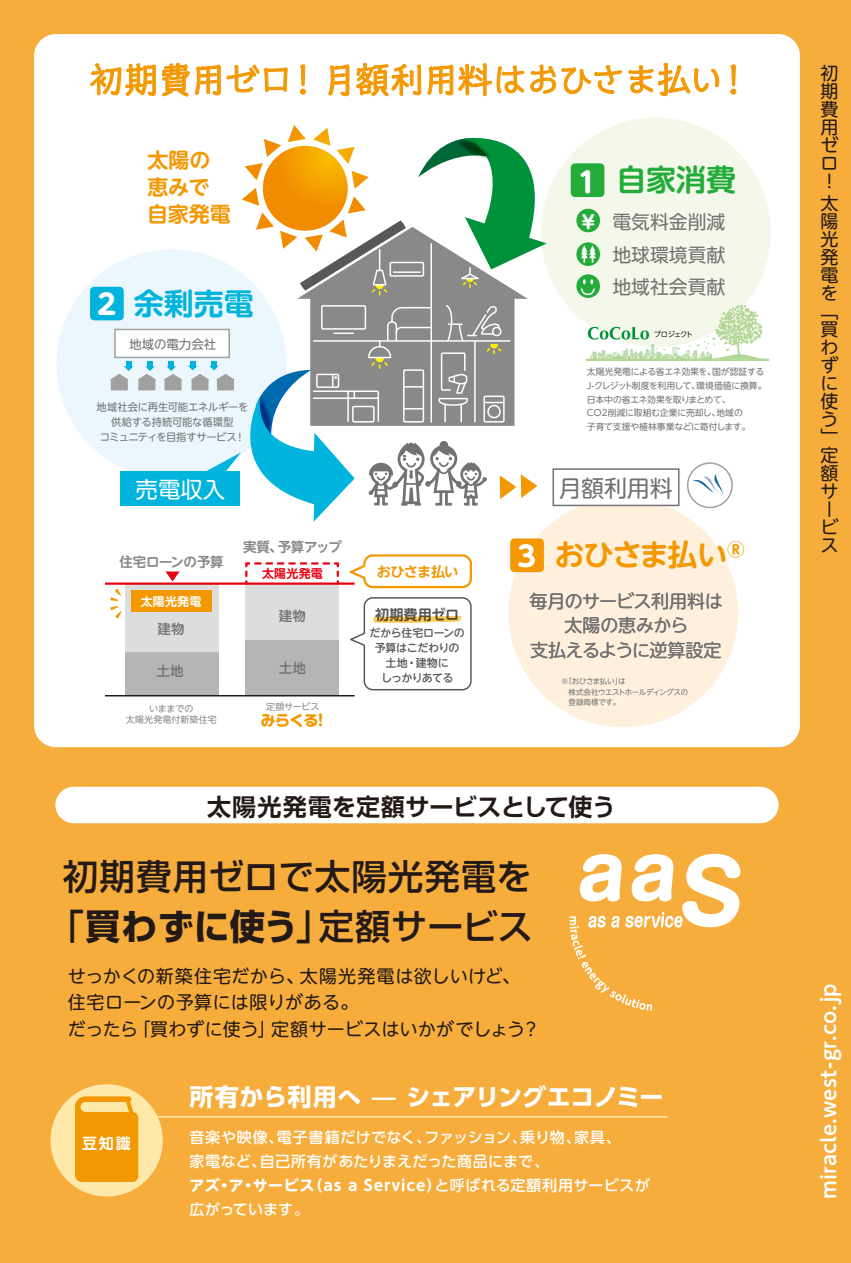
<style>
.page{position:relative;width:851px;height:1263px;background:#fff}
.page>*{position:absolute;margin:0;border:0;box-sizing:border-box;transform-origin:0 0}
.t1{font:36px "Talking Std";letter-spacing:-.07em;color:#f39800}
.t2{font:500 35.4px/49.9px "Shin Go Pro";letter-spacing:.03em;color:#231916;text-align:center}
.t3{font:700 30px "UD Shin M Go Pro De";letter-spacing:-.05em;color:#f39800}
.t4{font:700 30px "UD Shin M Go Pro De";color:#23ac39}
.t5{font:700 30px "UD Shin M Go Pro De";color:#00b4de}
.t6{font:700 28.05px "UD Shin M Go Pro";color:#fff}
.t7{font:700 24px "UD Shin Go Pro";letter-spacing:-.02em;color:#fff}
.t8{font:700 24px "Shin Go Pro De";letter-spacing:.005em;color:#231916}
.t9{font:22.95px "UD Shin M Go Pro";color:#727272}
.t10{font:22.5px "UD Shin M Go Pro";color:#fff}
.t11{font:700 21px/27px "UD Shin M Go Pro De";letter-spacing:-.005em;color:#f39800}
.t12{font:700 19.5px "UD Shin M Go Pro De";color:#fff}
.t13{font:18.75px/32.5px "UD Shin M Go Pro";color:#727272}
.t14{font:700 18.45px "UD Shin M Go Pro";color:#fff}
.t15{font:18px/18px "UD Shin M Go Pro";letter-spacing:.015em;color:#231916}
.t16{font:18px/24.5px "UD Shin M Go Pro";letter-spacing:-.025em;color:#727272;text-align:center}
.t17{font:500 15px/24px "UD Shin Go Pro";letter-spacing:.02em;color:#fff}
.t18{font:700 15px "UD Shin M Go Pro";letter-spacing:.05em;color:#fff}
.t19{font:800 15px "Kamo Lime Std";color:#f39800}
.t20{font:700 15px "UD Shin M Go Pro De";color:#fff}
.t21{font:700 14.1px "UD Shin M Go Pro De";color:#595857}
.t22{font:700 14.1px "UD Shin M Go Pro De";letter-spacing:-.05em;color:#f39800}
.t23{font:700 13.5px "UD Shin M Go Pro De";letter-spacing:-.03em;color:#898989}
.t24{font:500 13.5px "UD Shin M Go Pro";letter-spacing:.01em;color:#727272}
.t25{font:12.45px "UD Shin M Go Pro";color:#727272}
.t26{font:700 12px "UD Shin M Go Pro De";letter-spacing:.01em;color:#fff}
.t27{font:700 12px "UD Shin M Go Pro De";letter-spacing:.01em;color:#e60013}
.t28{font:500 10.95px/15px "UD Shin M Go Pro";letter-spacing:-.035em;color:#595857;text-align:center}
.t29{font:10.5px/15px "UD Shin M Go Pro";letter-spacing:-.025em;color:#727272;text-align:center}
.t30{font:9px/10.9px "UD Shin M Go Pro";color:#898989;text-align:center}
.t31{font:8.85px/13.5px "UD Shin M Go Pro";letter-spacing:-.025em;color:#727272}
.t32{font:7.5px/10.5px "UD Shin M Go Pro";letter-spacing:-.04em;color:#727272}
.t33{font:7.2px "UD Shin M Go Pro";letter-spacing:-.11em;color:#231916}
.s1{font-family:"UD Shin M Go Pro";font-size:28.05px;color:#fff}
.s2{font-weight:700}
.s3{font-family:"UD Shin Go Pro";font-weight:500}
</style>
<div class="page">
<div style="left:0;top:0;width:850px;height:1263px;background:#f6ad3c"></div>
<div style="left:34px;top:34px;width:765px;height:713px;background:#fff;border-radius:22px"></div>
<svg style="left:569px;top:854px;width:171px;height:157px"></svg>
<div style="left:55px;top:787px;width:723px;height:36px;background:#fff;border-radius:19px"></div>
<div style="left:540px;top:117px;width:230px;height:230px;background:#f3f8ea;border-radius:50%"></div>
<div style="left:56px;top:249px;width:230px;height:230px;background:#ebf6fd;border-radius:50%"></div>
<div style="left:576px;top:209px;width:24px;height:23px;background:#23ac39;border-radius:50%"></div>
<svg style="left:576px;top:242px;width:24px;height:24px"></svg>
<svg style="left:580px;top:245px;width:16px;height:18px"></svg>
<div style="left:576px;top:274px;width:24px;height:24px;background:#23ac39;border-radius:50%"></div>
<svg style="left:580px;top:279px;width:15px;height:17px"></svg>
<svg style="left:297px;top:227px;width:230px;height:77px;background:#919191"></svg>
<hr style="left:430px;top:244px;width:2px;height:178px;background:#fff">
<div style="left:389px;top:262px;width:35px;height:15px;border:1px solid #fff"></div>
<hr style="left:393px;top:271px;width:27px;height:2px;background:#fff">
<svg style="left:418px;top:164px;width:145px;height:123px"></svg>
<img style="left:418px;top:87px;width:126px;height:124px">
<svg style="left:90px;top:63px;width:99px;height:34px"></svg>
<svg style="left:195px;top:64px;width:93px;height:31px"></svg>
<svg style="left:300px;top:64px;width:6px;height:31px"></svg>
<svg style="left:328px;top:64px;width:21px;height:32px"></svg>
<svg style="left:356px;top:63px;width:65px;height:33px"></svg>
<svg style="left:427px;top:63px;width:97px;height:33px"></svg>
<svg style="left:530px;top:65px;width:91px;height:29px"></svg>
<svg style="left:628px;top:63px;width:91px;height:34px"></svg>
<svg style="left:730px;top:64px;width:6px;height:31px"></svg>
<svg style="left:110px;top:361px;width:46px;height:29px"></svg>
<div style="left:114px;top:329px;width:116px;height:29px;background:#fff;border:1px solid #a0a0a1"></div>
<div style="left:508px;top:498px;width:230px;height:229px;background:#fef0dc;border-radius:50%"></div>
<div style="left:120px;top:472px;width:119px;height:34px;background:#00b4de"></div>
<img style="left:586px;top:304px;width:182px;height:56px">
<hr style="left:128px;top:1116px;width:538px;height:1px;background:#ffe9aa">
<div style="left:50px;top:1084px;width:113px;height:112px;background:#ffe9aa;border-radius:50%"></div>
<svg style="left:75px;top:1096px;width:63px;height:86px;background:#f4a113"></svg>
<svg style="left:242px;top:125px;width:164px;height:170px"></svg>
<div style="left:552px;top:468px;width:127px;height:38px;background:#fff;border:2px solid #727272"></div>
<div style="left:686px;top:462px;width:46px;height:46px;border:2px solid #a0a0a1;border-radius:50%"></div>
<svg style="left:692px;top:474px;width:34px;height:24px"></svg>
<svg style="left:163px;top:304px;width:374px;height:218px"></svg>
<div style="left:570px;top:163px;width:34px;height:34px;background:#23ac39;border-radius:4px"></div>
<div style="left:90px;top:287px;width:34px;height:33px;background:#00b4de;border-radius:4px"></div>
<div style="left:510px;top:538px;width:34px;height:34px;background:#f39800;border-radius:4px"></div>
<svg style="left:350px;top:597px;width:122px;height:94px"></svg>
<div style="left:245px;top:640px;width:94px;height:56px;background:#b5b5b6"></div>
<div style="left:245px;top:584px;width:94px;height:56px;background:#dcdddd"></div>
<svg style="left:245px;top:554px;width:228px;height:35px"></svg>
<div style="left:125px;top:639px;width:93px;height:57px;background:#b5b5b6"></div>
<div style="left:125px;top:583px;width:93px;height:69px;background:#dcdddd"></div>
<div style="left:132px;top:591px;width:80px;height:21px;background:#f39800"></div>
<svg style="left:165px;top:571px;width:15px;height:10px"></svg>
<hr style="left:105px;top:582px;width:249px;height:3px;background:#e60013">
<hr style="left:105px;top:695px;width:249px;height:1px;background:#231916">
<svg style="left:106px;top:584px;width:21px;height:35px"></svg>
<h1 class="t1" style="left:89px;top:52px;width:663px">初期費用ゼロ！月額利用料はおひさま払い！</h1>
<h3 class="t11" style="left:147px;top:145px;width:85px">太陽の恵みで自家発電</h3>
<h3 class="t5" style="left:97px;top:279px;width:158px"><span class="s1">2</span> 余剰売電</h3>
<h3 class="t25" style="left:129px;top:334px;width:88px">地域の電力会社</h3>
<p class="t29" style="left:96px;top:399px;width:153px">地域社会に再生可能エネルギーを供給する持続可能な循環型<br>コミュニティを目指すサービス！</p>
<h3 class="t10" style="left:136px;top:471px;width:91px">売電収入</h3>
<h3 class="t23" style="left:119px;top:551px;width:105px">住宅ローンの予算</h3>
<h3 class="t26" style="left:141px;top:592px;width:62px">太陽光発電</h3>
<h3 class="t24" style="left:157px;top:617px;width:29px">建物</h3>
<h3 class="t24" style="left:156px;top:660px;width:29px">土地</h3>
<p class="t30" style="left:126px;top:703px;width:92px">いままでの<br>太陽光発電付新築住宅</p>
<h3 class="t23" style="left:243px;top:536px;width:100px">実質、予算アップ</h3>
<h3 class="t27" style="left:262px;top:564px;width:62px">太陽光発電</h3>
<h3 class="t24" style="left:279px;top:604px;width:29px">建物</h3>
<h3 class="t24" style="left:279px;top:657px;width:29px">土地</h3>
<p class="t30" style="left:266px;top:700px;width:55px">定額サービス</p>
<h3 class="t19" style="left:260px;top:709px;width:69px">みらくる！</h3>
<h3 class="t22" style="left:376px;top:560px;width:83px">おひさま払い</h3>
<h3 class="t21" style="left:375px;top:603px;width:86px">初期費用ゼロ</h3>
<p class="t28" style="left:369px;top:624px;width:97px">だから住宅ローンの予算はこだわりの土地・建物に<br>しっかりあてる</p>
<h3 class="t4" style="left:577px;top:155px;width:160px"><span class="s1">1</span> 自家消費</h3>
<h3 class="t14" style="left:579px;top:207px;width:20px">￥</h3>
<h3 class="t13" style="left:612px;top:205px;width:114px">電気料金削減</h3>
<h3 class="t13" style="left:612px;top:237px;width:114px">地球環境貢献地域社会貢献</h3>
<p class="t33" style="left:653px;top:328px;width:41px">プロジェクト</p>
<p class="t31" style="left:586px;top:365px;width:181px">太陽光発電による省エネ効果を、国が認証する<br>J-クレジット制度を利用して、環境価値に換算。日本中の省エネ効果を取りまとめて、<br>CO2削減に取組む企業に売却し、地域の<br>子育て支援や植林事業などに寄付します。</p>
<h3 class="t6" style="left:517px;top:534px;width:20px">3</h3>
<h3 class="t9" style="left:558px;top:469px;width:115px">月額利用料</h3>
<h3 class="t3" style="left:554px;top:530px;width:192px">おひさま払い<sup>Ⓡ</sup></h3>
<h3 class="t16" style="left:529px;top:588px;width:195px">毎月のサービス利用料は太陽の恵みから<br>支払えるように逆算設定</h3>
<p class="t32" style="left:561px;top:676px;width:129px">※「おひさま払い」は<br>　株式会社ウエストホールディングスの　登録商標です。</p>
<h3 class="t8" style="left:207px;top:787px;width:410px">太陽光発電を定額サービスとして使う</h3>
<h2 class="t2" style="left:48px;top:847px;width:486px">初期費用ゼロで太陽光発電を「<span class="s2">買わずに使う</span>」定額サービス</h2>
<h3 class="t15" style="left:68px;top:961px;width:474px;line-height:26.5px">せっかくの新築住宅だから、太陽光発電は欲しいけど、住宅ローンの予算には限りがある。<br>だったら「買わずに使う」定額サービスはいかがでしょう？</h3>
<h3 class="t20" style="left:82px;top:1131px;width:50px">豆知識</h3>
<h3 class="t7" style="left:189px;top:1077px;width:475px">所有から利用へ ̶ シェアリングエコノミー</h3>
<h3 class="t17" style="left:189px;top:1124px;width:433px">音楽や映像、電子書籍だけでなく、ファッション、乗り物、家具、家電など、自己所有があたりまえだった商品にまで、</h3>
<h3 class="t18" style="left:189px;top:1173px;width:462px">アズ・ア・サービス（AS A SERVICE）<span class="s3">と呼ばれる定額利用サービスが</span></h3>
<h3 class="t17" style="left:189px;top:1196px;width:121px">広がっています。</h3>
<h3 class="t15" style="left:820px;top:63px;width:19px">初期費用ゼロ！</h3>
<h3 class="t15" style="left:820px;top:193px;width:20px">太陽光発電を「買わずに使う」定額サービス</h3>
<h3 class="t12" style="left:812px;top:1199px;width:217px;rotate:-90deg">miracle.west-gr.co.jp</h3>
</div>
